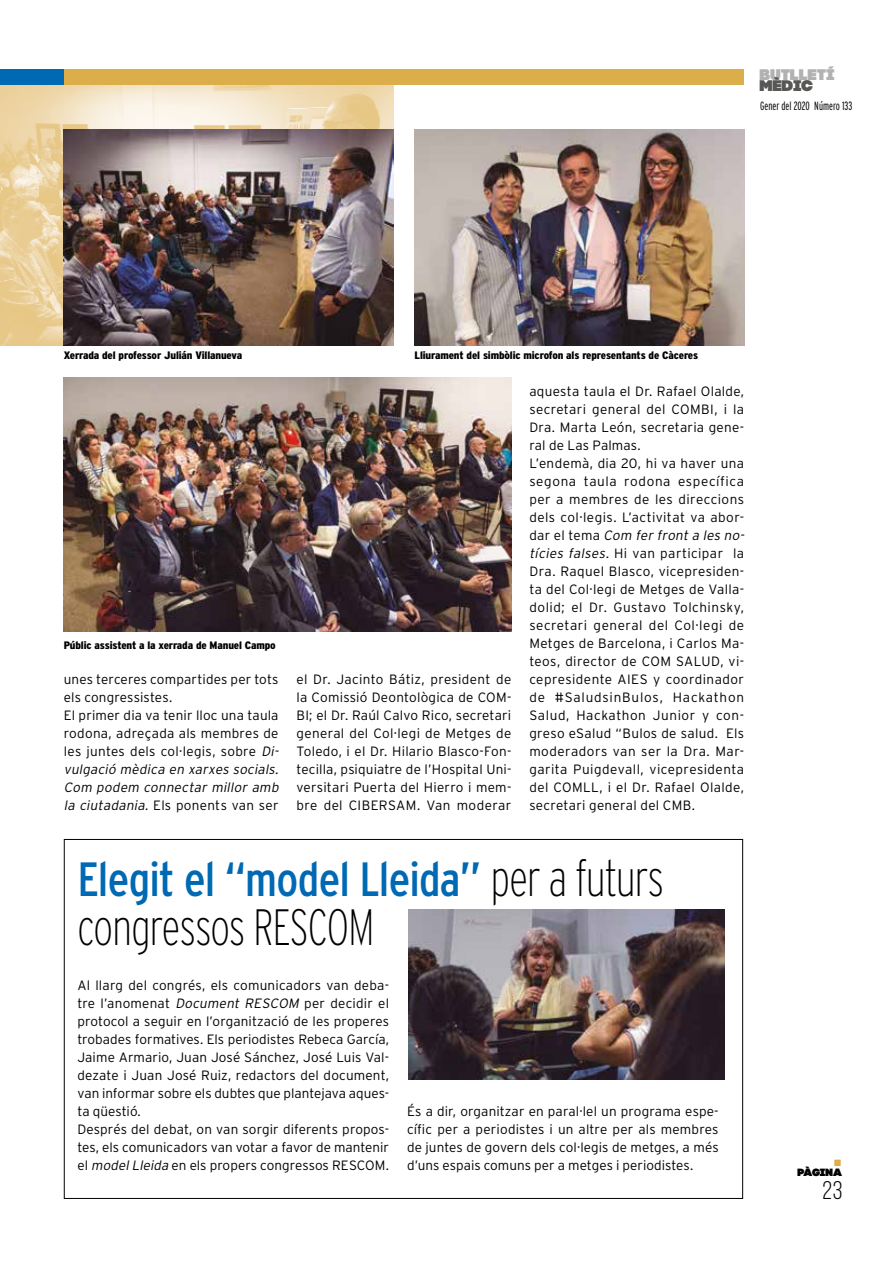
<style>
.page{position:relative;width:893px;height:1263px;background:#fff}
.page>*{position:absolute;margin:0;border:0;box-sizing:border-box;transform-origin:0 0}
.t1{font:200 condensed 51px "Interstate";letter-spacing:-.015em;color:#000;scale:.9 1}
.t2{font:condensed 48px "Interstate";letter-spacing:-.015em;color:#0069b4}
.t3{font:25.5px "Bebas Neue";color:#000}
.t4{font:15.3px "Code Pro Black";color:#b2b2b2}
.t5{font:15.3px "Code Pro Black";letter-spacing:-.005em;color:#575756}
.t6{font:300 13.5px/18px "Interstate";letter-spacing:.015em;color:#000}
.t7{font:300 extra-condensed 12px "Interstate";color:#000}
.t8{font:900 condensed 10.8px "Interstate";letter-spacing:-.01em;color:#000;scale:1.11 1}
.t9{font:10.5px "Code Pro Black";letter-spacing:-.025em;color:#000}
.s1{font-style:italic}
.s2{font-weight:200;font-size:51px;color:#000}
</style>
<div class="page">
<img style="left:0;top:85px;width:393px;height:260px">
<svg style="left:834px;top:1160px;width:7px;height:6px"></svg>
<div style="left:64px;top:70px;width:680px;height:15px;background:#dbae49"></div>
<div style="left:0;top:70px;width:64px;height:15px;background:#0069b4"></div>
<img style="left:415px;top:130px;width:329px;height:215px">
<img style="left:64px;top:378px;width:447px;height:253px">
<img style="left:64px;top:130px;width:329px;height:215px">
<img style="left:409px;top:909px;width:316px;height:171px">
<p class="t4" style="left:760px;top:65px;width:77px">BUTLLETÍ</p>
<p class="t5" style="left:760px;top:76px;width:55px">MÈDIC</p>
<p class="t7" style="left:760px;top:99px;width:94px">Gener del 2020 Número 133</p>
<p class="t8" style="left:64px;top:349px;width:162px">Xerrada del professor Julián Villanueva</p>
<p class="t8" style="left:415px;top:349px;width:257px">Lliurament del simbòlic microfon als representants de Càceres</p>
<p class="t8" style="left:64px;top:638px;width:192px">Públic assistent a la xerrada de Manuel Campo</p>
<p class="t6" style="left:64px;top:670px;width:219px">unes terceres compartides per tots els congressistes.<br>El primer dia va tenir lloc una taula rodona, adreçada als membres de les juntes dels col·legis, sobre <span class="s1">Di&shy;vulgació mèdica en xarxes socials.<br>Com podem connectar millor amb la ciutadania</span>. Els ponents van ser</p>
<p class="t6" style="left:297px;top:670px;width:216px;text-align:justify">el Dr. Jacinto Bátiz, president de la Comissió Deontològica de COM-BI; el Dr. Raúl Calvo Rico, secretari general del Col·legi de Metges de Toledo, i el Dr. Hilario Blasco-Fon&shy;tecilla, psiquiatre de l’Hospital Uni&shy;versitari Puerta del Hierro i mem&shy;bre del CIBERSAM. Van moderar</p>
<p class="t6" style="left:529px;top:382px;width:219px">aquesta taula el Dr. Rafael Olalde, secretari general del COMBI, i la<br>Dra. Marta León, secretaria gene&shy;ral de Las Palmas.<br>L’endemà, dia 20, hi va haver una segona taula rodona específica per a membres de les direccions dels col·legis. L’activitat va abor&shy;d a r e l t e m a <span class="s1">Com fer front a les no&shy;tícies falses.</span> Hi van participar la<br>Dra. Raquel Blasco, vicepresiden&shy;ta del Col·legi de Metges de Valla&shy;dolid; el Dr. Gustavo Tolchinsky, secretari general del Col·legi de<br>Metges de Barcelona, i Carlos Ma&shy;teos, director de COM SALUD, vi&shy;cepresidente AIES y coordinador de #SaludsinBulos, Hackathon<br>Salud, Hackathon Junior y con&shy;greso eSalud “Bulos de salud. Els moderadors van ser la Dra. Mar&shy;garita Puigdevall, vicepresidenta del COMLL, i el Dr. Rafael Olalde, secretari general del CMB.</p>
<h2 class="t2" style="left:77px;top:849px;width:588px">Elegit el “model Lleida” <span class="s2">per a futurs</span></h2>
<h1 class="t1" style="left:77px;top:896px;width:331px">congressos RESCOM</h1>
<p class="t6" style="left:77px;top:976px;width:313px">Al llarg del congrés, els comunicadors van deba&shy;tre l’anomenat <span class="s1">Document RESCOM</span> per decidir el protocol a seguir en l’organització de les properes trobades formatives. Els periodistes Rebeca García, Jaime Armario, Juan José Sánchez, José Luis Val&shy;dezate i Juan José Ruiz, redactors del document, van informar sobre els dubtes que plantejava aques&shy;ta qüestió.<br>Després del debat, on van sorgir diferents propos&shy;tes, els comunicadors van votar a favor de mantenir el <span class="s1">modelLleida</span> en els propers congressos RESCOM.</p>
<p class="t6" style="left:407px;top:1102px;width:313px;text-align:justify">És a dir, organitzar en paral·lel un programa espe&shy;cífic per a periodistes i un altre per als membres de juntes de govern dels col·legis de metges, a més d’uns espais comuns per a metges i periodistes.</p>
<p class="t9" style="left:798px;top:1166px;width:46px">PÀGINA</p>
<h3 class="t3" style="left:823px;top:1176px;width:21px">23</h3>
</div>
